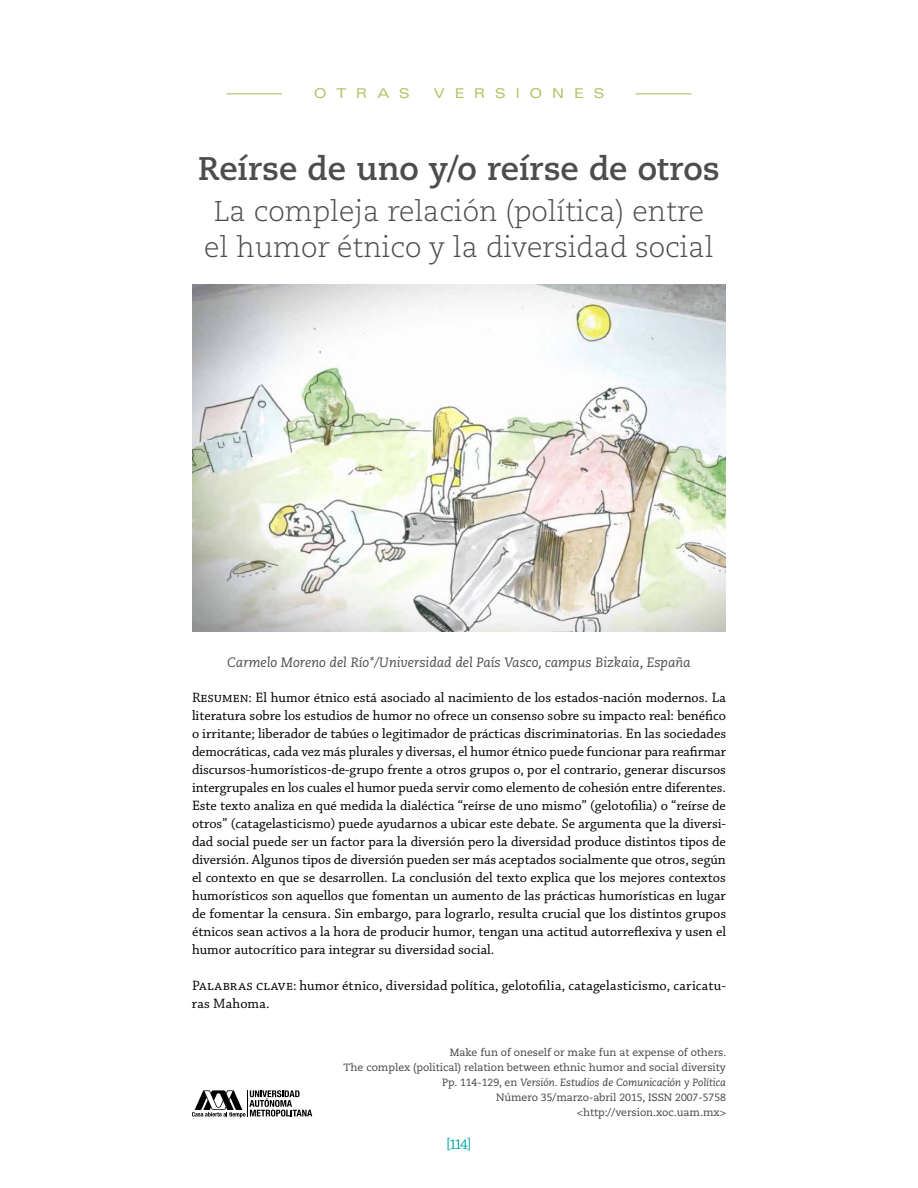
<style>
.page{position:relative;width:918px;height:1188px;background:#fff}
.page>*{position:absolute;margin:0;border:0;box-sizing:border-box;transform-origin:0 0}
.t1{font:700 32.7px "Caecilia LT Std";color:#4d4d4f}
.t2{font:300 28.5px/36px "Caecilia LT Std";color:#4d4d4f;text-align:center}
.t3{font:15px "Chaparral Pro";color:#00a1a4}
.t4{font:14.25px/18px "Chaparral Pro";color:#000;text-align:justify}
.t5{font:italic 13.5px "Caecilia LT Std";color:#4d4d4f}
.t6{font:expanded 13.5px "Univers LT Std";letter-spacing:.725em;color:#b2c063}
.t7{font:10.5px/15px "Caecilia LT Std";color:#414042;text-align:right}
.s1{font-style:italic}
</style>
<div class="page">
<svg style="left:192px;top:1090px;width:120px;height:27px"></svg>
<hr style="left:226px;top:93px;width:56px;height:1px;background:#b2c063">
<hr style="left:635px;top:93px;width:56px;height:1px;background:#b2c063">
<img style="left:192px;top:284px;width:534px;height:347px">
<p class="t6" style="left:314px;top:85px;width:98px">OTRAS</p>
<p class="t6" style="left:434px;top:85px;width:172px">VERSIONES</p>
<h1 class="t1" style="left:198px;top:149px;width:523px">Reírse de uno y/o reírse de otros</h1>
<h2 class="t2" style="left:204px;top:194px;width:511px">La compleja relación (política) entre el humor étnico y la diversidad social</h2>
<p class="t5" style="left:227px;top:655px;width:465px">Carmelo Moreno del Río*/Universidad del País Vasco, campus Bizkaia, España</p>
<p class="t4" style="left:192px;top:689px;width:536px">Resumen: El humor étnico está asociado al nacimiento de los estados-nación modernos. La literatura sobre los estudios de humor no ofrece un consenso sobre su impacto real: benéfico o irritante; liberador de tabúes o legitimador de prácticas discriminatorias. En las sociedades democráticas, cada vez más plurales y diversas, el humor étnico puede funcionar para reafirmar discursos-humorísticos-de-grupo frente a otros grupos o, por el contrario, generar discursos intergrupales en los cuales el humor pueda servir como elemento de cohesión entre diferentes.<br>Este texto analiza en qué medida la dialéctica “reírse de uno mismo” (gelotofilia) o “reírse de otros” (catagelasticismo) puede ayudarnos a ubicar este debate. Se argumenta que la diversi&shy;dad social puede ser un factor para la diversión pero la diversidad produce distintos tipos de diversión. Algunos tipos de diversión pueden ser más aceptados socialmente que otros, según el contexto en que se desarrollen. La conclusión del texto explica que los mejores contextos humorísticos son aquellos que fomentan un aumento de las prácticas humorísticas en lugar de fomentar la censura. Sin embargo, para lograrlo, resulta crucial que los distintos grupos étnicos sean activos a la hora de producir humor, tengan una actitud autorreflexiva y usen el humor autocrítico para integrar su diversidad social.</p>
<p class="t4" style="left:192px;top:977px;width:536px">Palabras clave: humor étnico, diversidad política, gelotofilia, catagelasticismo, caricatu&shy;ras Mahoma.</p>
<p class="t7" style="left:344px;top:1045px;width:384px">Make fun of oneself or make fun at expense of others.<br>The complex (political) relation between ethnic humor and social diversity Pp. 114-129, en <span class="s1">Versión. Estudios de Comunicación y Política<br></span>Número 35/marzo-abril 2015, ISSN 2007-5758<br>&lt;http://version.xoc.uam.mx&gt;</p>
<p class="t3" style="left:446px;top:1136px;width:27px">[114]</p>
</div>
